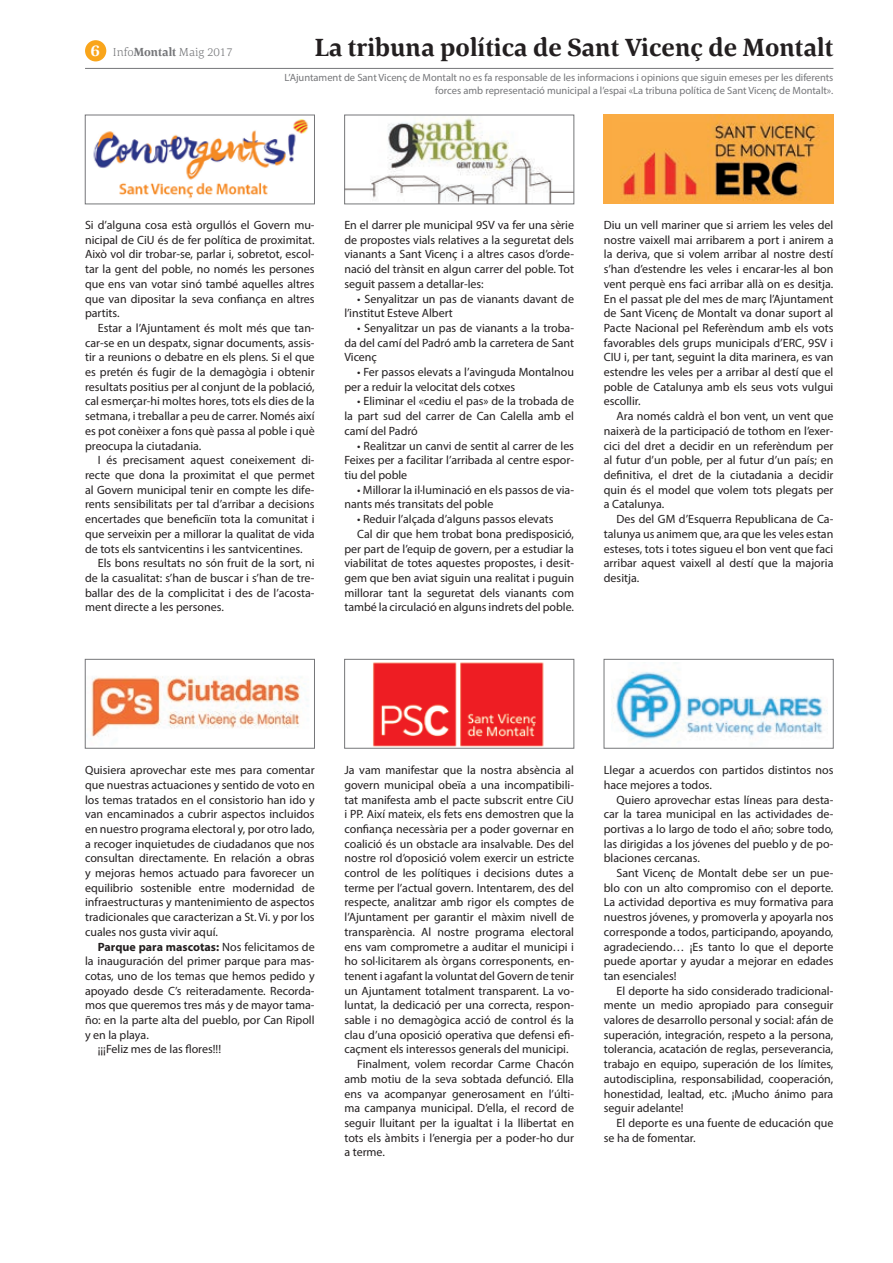
<style>
.page{position:relative;width:893px;height:1263px;background:#fff}
.page>*{position:absolute;margin:0;border:0;box-sizing:border-box;transform-origin:0 0}
.t1{font:700 25.5px "Corda W01";color:#231f20}
.t2{font:12px/14.7px "Myriad Pro";color:#231f20;text-align:justify}
.t3{font:300 12px "Corda";color:#757679}
.t4{font:10.5px/12.6px "Myriad Pro";color:#757679;text-align:right}
.s1{font-family:"Corda W01";font-weight:700;font-size:16.5px;color:#fff}
.s2{font-family:"Corda W01";font-weight:700}
.s3{font-weight:700}
</style>
<div class="page">
<div style="left:85px;top:40px;width:21px;height:21px;background:#f9a51b;border-radius:50%"></div>
<hr style="left:85px;top:68px;width:748px;height:1px;background:#757679">
<img style="left:93px;top:119px;width:215px;height:80px">
<div style="left:85px;top:115px;width:230px;height:89px;border:1px solid #757679"></div>
<img style="left:346px;top:117px;width:226px;height:85px">
<div style="left:344px;top:115px;width:230px;height:89px;border:1px solid #757679"></div>
<img style="left:604px;top:115px;width:229px;height:89px">
<img style="left:91px;top:676px;width:217px;height:61px">
<div style="left:85px;top:659px;width:230px;height:89px;border:1px solid #757679"></div>
<img style="left:373px;top:662px;width:171px;height:84px">
<div style="left:344px;top:659px;width:230px;height:89px;border:1px solid #757679"></div>
<img style="left:613px;top:662px;width:214px;height:80px">
<div style="left:604px;top:659px;width:229px;height:89px;border:1px solid #757679"></div>
<p class="t3" style="left:91px;top:44px;width:144px"><span class="s1">6</span> Info<span class="s2">Montalt</span> Maig 2017</p>
<p class="t1" style="left:315px;top:32px;width:520px">La tribuna política de Sant Vicenç de Montalt</p>
<p class="t4" style="left:285px;top:71px;width:550px">L’Ajuntament de Sant Vicenç de Montalt no es fa responsable de les informacions i opinions que siguin emeses per les diferents forces amb representació municipal a l’espai «La tribuna política de Sant Vicenç de Montalt».</p>
<p class="t2" style="left:85px;top:217px;width:231px">Si d’alguna cosa està orgullós el Govern mu&shy;nicipal de CiU és de fer política de proximitat.<br>Això vol dir trobar-se, parlar i, sobretot, escol&shy;tar la gent del poble, no només les persones que ens van votar sinó també aquelles altres que van dipositar la seva confiança en altres partits.</p>
<p class="t2" style="left:85px;top:320px;width:231px;text-indent:13px">Estar a l’Ajuntament és molt més que tan&shy;car-se en un despatx, signar documents, assis&shy;tir a reunions o debatre en els plens. Si el que es pretén és fugir de la demagògia i obtenir resultats positius per al conjunt de la població, cal esmerçar-hi moltes hores, tots els dies de la setmana, i treballar a peu de carrer. Només així es pot conèixer a fons què passa al poble i què preocupa la ciutadania.</p>
<p class="t2" style="left:85px;top:453px;width:231px;text-indent:13px">I és precisament aquest coneixement di&shy;recte que dona la proximitat el que permet al Govern municipal tenir en compte les dife&shy;rents sensibilitats per tal d’arribar a decisions encertades que beneficiïn tota la comunitat i que serveixin per a millorar la qualitat de vida de tots els santvicentins i les santvicentines.</p>
<p class="t2" style="left:85px;top:556px;width:231px;text-indent:13px">Els bons resultats no són fruit de la sort, ni de la casualitat: s’han de buscar i s’han de tre&shy;ballar des de la complicitat i des de l’acosta&shy;ment directe a les persones.</p>
<p class="t2" style="left:344px;top:217px;width:231px">En el darrer ple municipal 9SV va fer una sèrie de propostes vials relatives a la seguretat dels vianants a Sant Vicenç i a altres casos d’orde&shy;nació del trànsit en algun carrer del poble. Tot seguit passem a detallar-les:</p>
<p class="t2" style="left:344px;top:291px;width:231px;text-indent:13px">• Senyalitzar un pas de vianants davant de l’institut Esteve Albert</p>
<p class="t2" style="left:344px;top:320px;width:231px;text-indent:13px">• Senyalitzar un pas de vianants a la troba&shy;da del camí del Padró amb la carretera de Sant Vicenç</p>
<p class="t2" style="left:344px;top:364px;width:231px;text-indent:13px">• Fer passos elevats a l’avinguda Montalnou per a reduir la velocitat dels cotxes</p>
<p class="t2" style="left:344px;top:394px;width:231px;text-indent:13px">• Eliminar el «cediu el pas» de la trobada de la part sud del carrer de Can Calella amb el camí del Padró</p>
<p class="t2" style="left:344px;top:438px;width:231px;text-indent:13px">• Realitzar un canvi de sentit al carrer de les Feixes per a facilitar l’arribada al centre espor&shy;tiu del poble</p>
<p class="t2" style="left:344px;top:482px;width:231px;text-indent:13px">• Millorar la il·luminació en els passos de via&shy;nants més transitats del poble</p>
<p class="t2" style="left:357px;top:511px;width:198px">• Reduir l’alçada d’alguns passos elevats</p>
<p class="t2" style="left:344px;top:526px;width:231px;text-indent:13px">Cal dir que hem trobat bona predisposició, per part de l’equip de govern, per a estudiar la viabilitat de totes aquestes propostes, i desit&shy;gem que ben aviat siguin una realitat i puguin millorar tant la seguretat dels vianants com també la circulació en alguns indrets del poble.</p>
<p class="t2" style="left:604px;top:217px;width:231px">Diu un vell mariner que si arriem les veles del nostre vaixell mai arribarem a port i anirem a la deriva, que si volem arribar al nostre destí s’han d’estendre les veles i encarar-les al bon vent perquè ens faci arribar allà on es desitja.<br>En el passat ple del mes de març l’Ajuntament de Sant Vicenç de Montalt va donar suport al Pacte Nacional pel Referèndum amb els vots favorables dels grups municipals d’ERC, 9SV i CIU i, per tant, seguint la dita marinera, es van estendre les veles per a arribar al destí que el poble de Catalunya amb els seus vots vulgui escollir.</p>
<p class="t2" style="left:604px;top:409px;width:231px;text-indent:13px">Ara només caldrà el bon vent, un vent que naixerà de la participació de tothom en l’exer&shy;cici del dret a decidir en un referèndum per al futur d’un poble, per al futur d’un país; en definitiva, el dret de la ciutadania a decidir quin és el model que volem tots plegats per a Catalunya.</p>
<p class="t2" style="left:604px;top:511px;width:231px;text-indent:13px">Des del GM d’Esquerra Republicana de Ca&shy;talunya us animem que, ara que les veles estan esteses, tots i totes sigueu el bon vent que faci arribar aquest vaixell al destí que la majoria desitja.</p>
<p class="t2" style="left:85px;top:762px;width:231px">Quisiera aprovechar este mes para comentar que nuestras actuaciones y sentido de voto en los temas tratados en el consistorio han ido y van encaminados a cubrir aspectos incluidos en nuestro programa electoral y, por otro lado, a recoger inquietudes de ciudadanos que nos consultan directamente. En relación a obras y mejoras hemos actuado para favorecer un equilibrio sostenible entre modernidad de infraestructuras y mantenimiento de aspectos tradicionales que caracterizan a St. Vi. y por los cuales nos gusta vivir aquí.</p>
<p class="t2" style="left:85px;top:939px;width:231px;text-indent:13px"><span class="s3">Parque para mascotas:</span> Nos felicitamos de la inauguración del primer parque para mas&shy;cotas, uno de los temas que hemos pedido y apoyado desde C’s reiteradamente. Recorda&shy;mos que queremos tres más y de mayor tama&shy;ño: en la parte alta del pueblo, por Can Ripoll y en la playa.</p>
<p class="t2" style="left:98px;top:1042px;width:125px">¡¡¡Feliz mes de las flores!!!</p>
<p class="t2" style="left:344px;top:762px;width:231px">Ja vam manifestar que la nostra absència al govern municipal obeïa a una incompatibili&shy;tat manifesta amb el pacte subscrit entre CiU i PP. Així mateix, els fets ens demostren que la confiança necessària per a poder governar en coalició és un obstacle ara insalvable. Des del nostre rol d’oposició volem exercir un estricte control de les polítiques i decisions dutes a terme per l’actual govern. Intentarem, des del respecte, analitzar amb rigor els comptes de l’Ajuntament per garantir el màxim nivell de transparència. Al nostre programa electoral ens vam comprometre a auditar el municipi i ho sol·licitarem als òrgans corresponents, en&shy;tenent i agafant la voluntat del Govern de tenir un Ajuntament totalment transparent. La vo&shy;luntat, la dedicació per una correcta, respon&shy;sable i no demagògica acció de control és la clau d’una oposició operativa que defensi efi&shy;caçment els interessos generals del municipi.</p>
<p class="t2" style="left:344px;top:1056px;width:231px;text-indent:13px">Finalment, volem recordar Carme Chacón amb motiu de la seva sobtada defunció. Ella ens va acompanyar generosament en l’últi&shy;ma campanya municipal. D’ella, el record de seguir lluitant per la igualtat i la llibertat en tots els àmbits i l’energia per a poder-ho dur a terme.</p>
<p class="t2" style="left:604px;top:762px;width:231px">Llegar a acuerdos con partidos distintos nos hace mejores a todos.</p>
<p class="t2" style="left:604px;top:792px;width:231px;text-indent:13px">Quiero aprovechar estas líneas para desta&shy;car la tarea municipal en las actividades de&shy;portivas a lo largo de todo el año; sobre todo, las dirigidas a los jóvenes del pueblo y de po&shy;blaciones cercanas.</p>
<p class="t2" style="left:604px;top:865px;width:231px;text-indent:13px">Sant Vicenç de Montalt debe ser un pue&shy;blo con un alto compromiso con el deporte.<br>La actividad deportiva es muy formativa para nuestros jóvenes, y promoverla y apoyarla nos corresponde a todos, participando, apoyando, agradeciendo… ¡Es tanto lo que el deporte puede aportar y ayudar a mejorar en edades tan esenciales!</p>
<p class="t2" style="left:604px;top:983px;width:231px;text-indent:13px">El deporte ha sido considerado tradicional&shy;mente un medio apropiado para conseguir valores de desarrollo personal y social: afán de superación, integración, respeto a la persona, tolerancia, acatación de reglas, perseverancia, trabajo en equipo, superación de los límites, autodisciplina, responsabilidad, cooperación, honestidad, lealtad, etc. ¡Mucho ánimo para seguir adelante!</p>
<p class="t2" style="left:604px;top:1115px;width:231px;text-indent:13px">El deporte es una fuente de educación que se ha de fomentar.</p>
</div>
